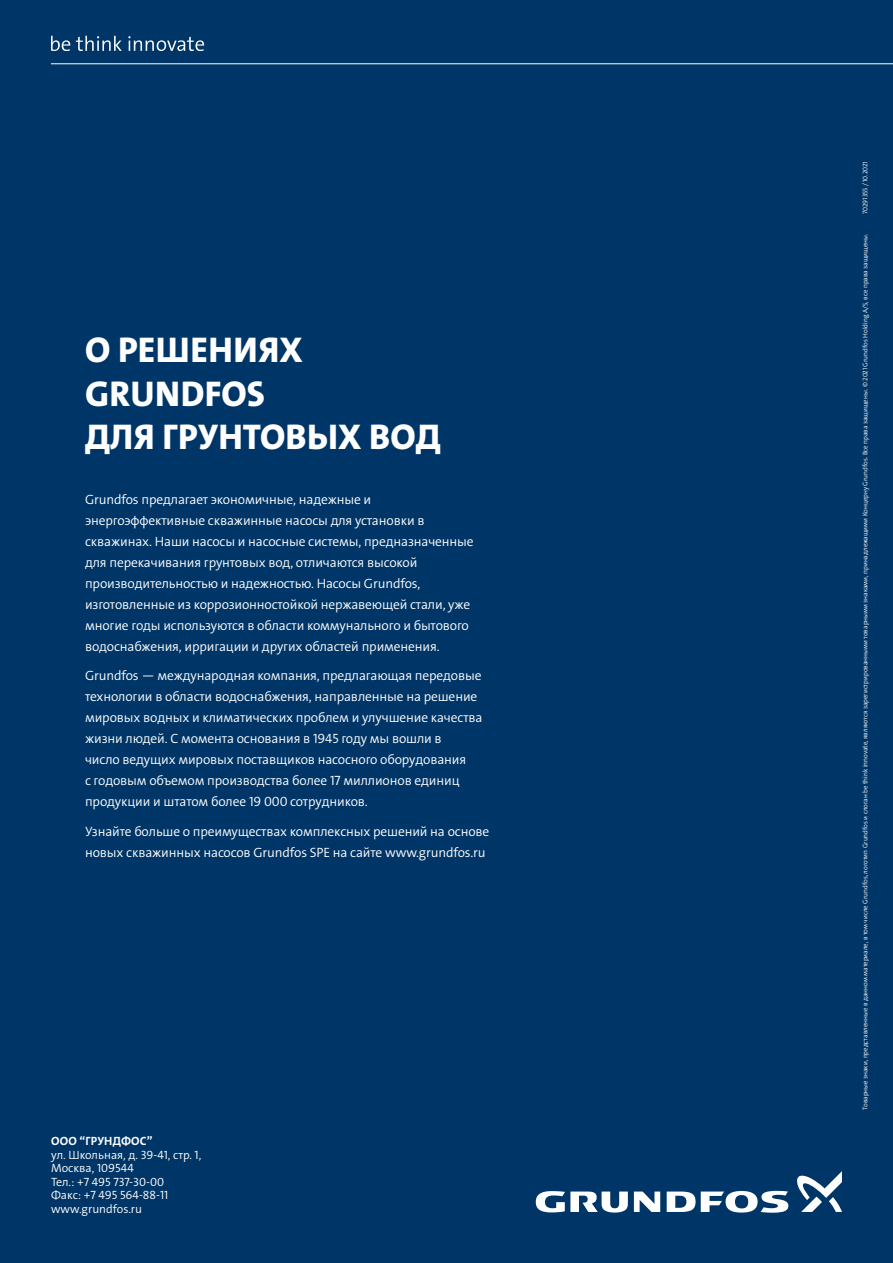
<style>
.page{position:relative;width:893px;height:1263px;background:#003667}
.page>*{position:absolute;margin:0;border:0;box-sizing:border-box;transform-origin:0 0}
.t1{font:36px/43.2px "Grundfos The Sans V2 OT 8 XB";letter-spacing:.005em;color:#fff}
.t2{font:13.5px/21px "Grundfos The Sans V2 OT 4 SL";letter-spacing:-.01em;color:#fff}
.t3{font:12px/13.5px "Grundfos The Sans V2 OT 4 SL";color:#fff}
.t4{font:12px "Grundfos The Sans V2 OT 7 B";letter-spacing:.015em;color:#fff}
.t5{font:6.75px "Grundfos The Sans V2 OT 4 SL";color:#fff}
</style>
<div class="page">
<hr style="left:51px;top:63px;width:842px;height:1px;background:#fff">
<svg style="left:634px;top:1191px;width:26px;height:21px"></svg>
<svg style="left:536px;top:1191px;width:92px;height:21px"></svg>
<svg style="left:667px;top:1191px;width:121px;height:22px"></svg>
<svg style="left:797px;top:1171px;width:45px;height:41px"></svg>
<svg style="left:51px;top:36px;width:19px;height:15px"></svg>
<svg style="left:76px;top:36px;width:46px;height:15px"></svg>
<svg style="left:128px;top:36px;width:76px;height:15px"></svg>
<h1 class="t1" style="left:85px;top:329px;width:357px">О РЕШЕНИЯХ<br>GRUNDFOS<br>ДЛЯ ГРУНТОВЫХ ВОД</h1>
<p class="t2" style="left:85px;top:489px;width:390px">Grundfos предлагает экономичные, надежные и энергоэффективные скважинные насосы для установки в скважинах. Наши насосы и насосные системы, предназначенные для перекачивания грунтовых вод, отличаются высокой производительностью и надежностью. Насосы Grundfos, изготовленные из коррозионностойкой нержавеющей стали, уже многие годы используются в области коммунального и бытового водоснабжения, ирригации и других областей применения.</p>
<p class="t2" style="left:85px;top:665px;width:399px">Grundfos — международная компания, предлагающая передовые технологии в области водоснабжения, направленные на решение мировых водных и климатических проблем и улучшение качества жизни людей. С момента основания в 1945 году мы вошли в<br>число ведущих мировых поставщиков насосного оборудования<br>с годовым объемом производства более 17 миллионов единиц продукции и штатом более 19 000 сотрудников.</p>
<p class="t2" style="left:85px;top:821px;width:406px">Узнайте больше о преимуществах комплексных решений на основе новых скважинных насосов Grundfos SPE на сайте www.grundfos.ru</p>
<p class="t4" style="left:51px;top:1133px;width:103px">ООО “ГРУНДФОС”</p>
<p class="t3" style="left:51px;top:1148px;width:152px">ул. Школьная, д. 39-41, стр. 1,<br>Москва, 109544<br>Тел.: +7 495 737-30-00<br>Факс: +7 495 564-88-11 www.grundfos.ru</p>
<p class="t5" style="left:861px;top:214px;width:53px;rotate:-90deg">70291355 / 10.2021</p>
<p class="t5" style="left:861px;top:1110px;width:878px;rotate:-90deg">Товарные знаки, представленные в данном материале, в том числе Grundfos, логотип Grundfos и слоган be think innovate, являются зарегистрированными товарными знаками, принадлежащими Концерну Grundfos. Все права защищены. © 2021 Grundfos Holding A/S, все права защищены.</p>
</div>
